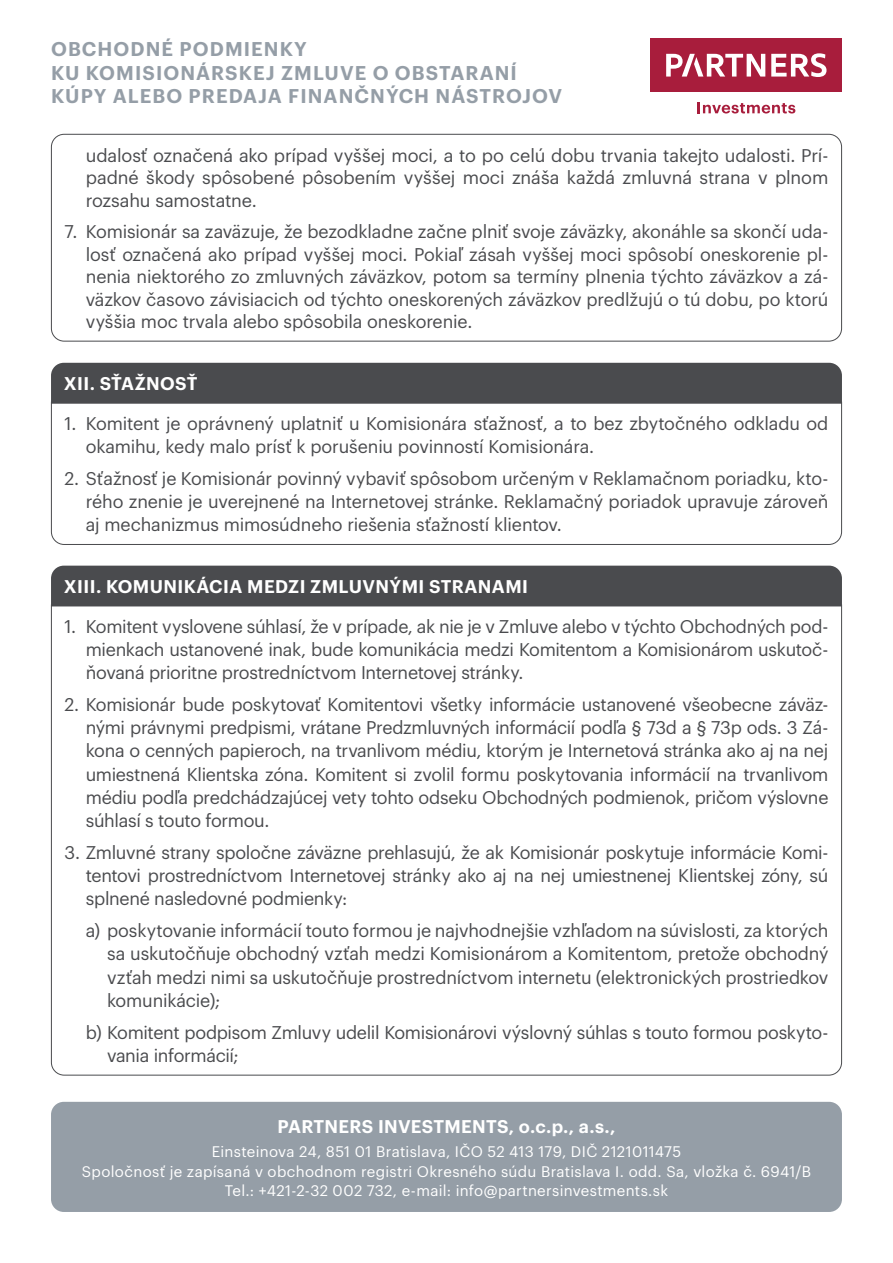
<style>
.page{position:relative;width:893px;height:1263px;background:#fff}
.page>*{position:absolute;margin:0;border:0;box-sizing:border-box;transform-origin:0 0}
.t1{font:600 19.5px/23.4px "Graphik";letter-spacing:.055em;color:#959ea7}
.t2{font:18px/23.2px "Graphik";letter-spacing:-.015em;color:#4a4b4e;text-align:justify}
.t3{font:600 18px "Graphik";letter-spacing:.025em;color:#fff}
.t4{font:15px/19.5px "Graphik";letter-spacing:.02em;color:#fff;text-align:center}
</style>
<div class="page">
<div style="left:51px;top:1102px;width:791px;height:110px;background:#959ea7;border-radius:13px"></div>
<div style="left:651px;top:38px;width:191px;height:54px;background:#a81d3c"></div>
<svg style="left:771px;top:53px;width:55px;height:24px"></svg>
<svg style="left:666px;top:54px;width:99px;height:23px"></svg>
<svg style="left:698px;top:102px;width:97px;height:11px"></svg>
<div style="left:51px;top:566px;width:791px;height:38px;background:#4a4b4e"></div>
<svg style="left:51px;top:604px;width:791px;height:472px"></svg>
<div style="left:51px;top:134px;width:791px;height:207px;border:1px solid #4a4b4e;border-radius:13px"></div>
<div style="left:51px;top:363px;width:791px;height:38px;background:#4a4b4e"></div>
<svg style="left:51px;top:401px;width:791px;height:144px"></svg>
<p class="t1" style="left:51px;top:36px;width:513px">OBCHODNÉ PODMIENKY<br>KU KOMISIONÁRSKEJ ZMLUVE O OBSTARANÍ<br>KÚPY ALEBO PREDAJA FINANČNÝCH NÁSTROJOV</p>
<p class="t2" style="left:86px;top:143px;width:744px;line-height:22.5px">udalosť označená ako prípad vyššej moci, a to po celú dobu trvania takejto udalosti. Prí&shy;padné škody spôsobené pôsobením vyššej moci znáša každá zmluvná strana v plnom rozsahu samostatne.</p>
<p class="t2" style="left:86px;top:219px;width:744px;line-height:22.5px;text-indent:-21px">7. Komisionár sa zaväzuje, že bezodkladne začne plniť svoje záväzky, akonáhle sa skončí uda&shy;losť označená ako prípad vyššej moci. Pokiaľ zásah vyššej moci spôsobí oneskorenie pl&shy;nenia niektorého zo zmluvných záväzkov, potom sa termíny plnenia týchto záväzkov a zá&shy;väzkov časovo závisiacich od týchto oneskorených záväzkov predlžujú o tú dobu, po ktorú vyššia moc trvala alebo spôsobila oneskorenie.</p>
<p class="t3" style="left:64px;top:370px;width:135px">XII. SŤAŽNOSŤ</p>
<p class="t2" style="left:86px;top:410px;width:744px;text-indent:-21px">1. Komitent je oprávnený uplatniť u Komisionára sťažnosť, a to bez zbytočného odkladu od okamihu, kedy malo prísť k porušeniu povinností Komisionára.</p>
<p class="t2" style="left:86px;top:465px;width:744px;text-indent:-21px">2. Sťažnosť je Komisionár povinný vybaviť spôsobom určeným v Reklamačnom poriadku, kto&shy;rého znenie je uverejnené na Internetovej stránke. Reklamačný poriadok upravuje zároveň aj mechanizmus mimosúdneho riešenia sťažností klientov.</p>
<p class="t3" style="left:64px;top:573px;width:466px">XIII. KOMUNIKÁCIA MEDZI ZMLUVNÝMI STRANAMI</p>
<p class="t2" style="left:86px;top:613px;width:744px;text-indent:-21px">1. Komitent vyslovene súhlasí, že v prípade, ak nie je v Zmluve alebo v týchto Obchodných pod&shy;mienkach ustanovené inak, bude komunikácia medzi Komitentom a Komisionárom uskutoč&shy;ňovaná prioritne prostredníctvom Internetovej stránky.</p>
<p class="t2" style="left:86px;top:691px;width:744px;text-indent:-21px">2. Komisionár bude poskytovať Komitentovi všetky informácie ustanovené všeobecne záväz&shy;nými právnymi predpismi, vrátane Predzmluvných informácií podľa § 73d a § 73p ods. 3 Zá&shy;kona o cenných papieroch, na trvanlivom médiu, ktorým je Internetová stránka ako aj na nej umiestnená Klientska zóna. Komitent si zvolil formu poskytovania informácií na trvanlivom médiu podľa predchádzajúcej vety tohto odseku Obchodných podmienok, pričom výslovne súhlasí s touto formou.</p>
<p class="t2" style="left:86px;top:839px;width:744px;text-indent:-21px">3. Zmluvné strany spoločne záväzne prehlasujú, že ak Komisionár poskytuje informácie Komi&shy;tentovi prostredníctvom Internetovej stránky ako aj na nej umiestnenej Klientskej zóny, sú splnené nasledovné podmienky:</p>
<p class="t2" style="left:107px;top:917px;width:723px;text-indent:-21px">a) poskytovanie informácií touto formou je najvhodnejšie vzhľadom na súvislosti, za ktorých sa uskutočňuje obchodný vzťah medzi Komisionárom a Komitentom, pretože obchodný vzťah medzi nimi sa uskutočňuje prostredníctvom internetu (elektronických prostriedkov komunikácie);</p>
<p class="t2" style="left:107px;top:1019px;width:723px;text-indent:-21px">b) Komitent podpisom Zmluvy udelil Komisionárovi výslovný súhlas s touto formou poskyto&shy;vania informácií;</p>
<p class="t3" style="left:278px;top:1113px;width:339px">PARTNERS INVESTMENTS, o.c.p., a.s.,</p>
<p class="t4" style="left:82px;top:1141px;width:731px">Einsteinova 24, 851 01 Bratislava, IČO 52 413 179, DIČ 2121011475<br>Spoločnosť je zapísaná v obchodnom registri Okresného súdu Bratislava I. odd. Sa, vložka č. 6941/B<br>Tel.: +421-2-32 002 732, e-mail: info@partnersinvestments.sk</p>
</div>
